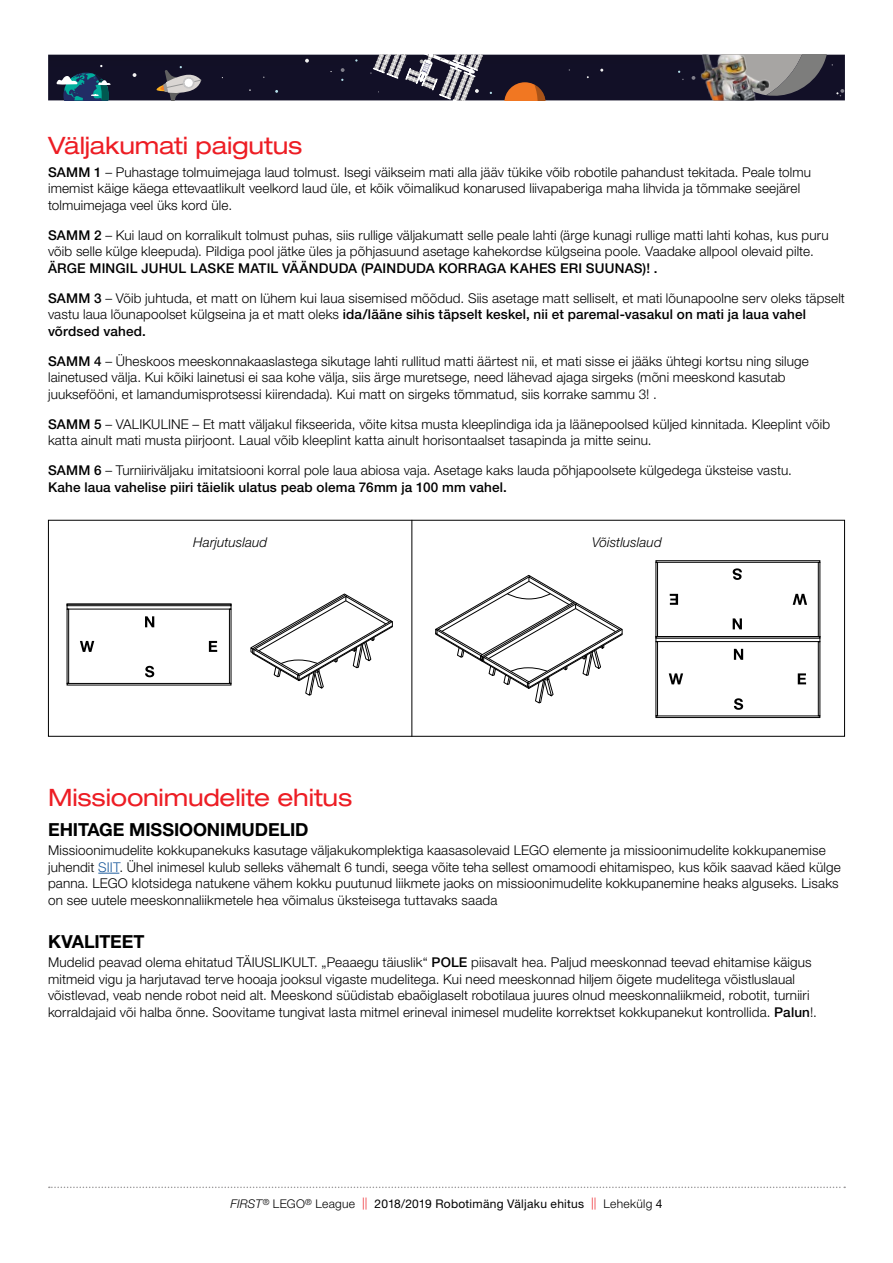
<style>
.page{position:relative;width:893px;height:1263px;background:#fff}
.page>*{position:absolute;margin:0;border:0;box-sizing:border-box;transform-origin:0 0}
.t1{font:expanded 24px "Helvetica Neue";letter-spacing:-.01em;color:#ed1d24}
.t2{font:700 18px "Helvetica Neue";letter-spacing:-.005em;color:#000}
.t3{font:300 13.5px/16.5px "Helvetica Neue";letter-spacing:.01em;color:#000}
.t4{font:500 13.5px "Helvetica Neue";letter-spacing:.01em;color:#000}
.t5{font:italic 300 13.5px "Helvetica Neue";letter-spacing:.01em;color:#000}
.t6{font:12px "Helvetica Neue";letter-spacing:.02em;color:#000}
.s1{font-weight:500}
.s2{color:#215e9e}
.s3{font-weight:300;font-style:italic}
.s4{font-weight:300}
.s5{font-weight:300;color:#ed1d24}
</style>
<div class="page">
<svg style="left:49px;top:1186px;width:796px;height:2px"></svg>
<svg style="left:48px;top:54px;width:797px;height:47px;background:#302e40"></svg>
<img style="left:665px;top:55px;width:132px;height:45px">
<svg style="left:98px;top:873px;width:21px;height:1px"></svg>
<div style="left:48px;top:520px;width:797px;height:217px;border:1px solid #000"></div>
<hr style="left:411px;top:520px;width:1px;height:217px;background:#000">
<svg style="left:250px;top:593px;width:143px;height:103px"></svg>
<svg style="left:145px;top:616px;width:9px;height:11px"></svg>
<svg style="left:145px;top:666px;width:9px;height:11px"></svg>
<svg style="left:80px;top:641px;width:14px;height:11px"></svg>
<svg style="left:209px;top:641px;width:8px;height:11px"></svg>
<div style="left:67px;top:604px;width:164px;height:2px;border:1px solid #000"></div>
<div style="left:67px;top:683px;width:164px;height:2px;border:1px solid #000"></div>
<div style="left:67px;top:609px;width:2px;height:74px;border:1px solid #000"></div>
<div style="left:229px;top:609px;width:2px;height:74px;border:1px solid #000"></div>
<svg style="left:435px;top:575px;width:188px;height:129px"></svg>
<svg style="left:734px;top:649px;width:9px;height:11px"></svg>
<svg style="left:734px;top:698px;width:9px;height:12px"></svg>
<svg style="left:669px;top:673px;width:14px;height:11px"></svg>
<svg style="left:798px;top:673px;width:8px;height:11px"></svg>
<div style="left:656px;top:636px;width:164px;height:6px;border:1px solid #000"></div>
<div style="left:656px;top:636px;width:164px;height:2px;border:1px solid #000"></div>
<div style="left:656px;top:716px;width:164px;height:2px;border:1px solid #000"></div>
<div style="left:656px;top:641px;width:2px;height:75px;border:1px solid #000"></div>
<div style="left:818px;top:641px;width:2px;height:75px;border:1px solid #000"></div>
<svg style="left:733px;top:618px;width:9px;height:11px"></svg>
<svg style="left:733px;top:568px;width:9px;height:12px"></svg>
<svg style="left:793px;top:594px;width:14px;height:11px"></svg>
<svg style="left:670px;top:594px;width:8px;height:11px"></svg>
<div style="left:656px;top:560px;width:164px;height:2px;border:1px solid #000"></div>
<div style="left:818px;top:562px;width:2px;height:75px;border:1px solid #000"></div>
<div style="left:656px;top:562px;width:2px;height:75px;border:1px solid #000"></div>
<h1 class="t1" style="left:48px;top:131px;width:256px">Väljakumati paigutus</h1>
<p class="t3" style="left:48px;top:164px;width:765px"><span class="s1">SAMM 1</span> – Puhastage tolmuimejaga laud tolmust. Isegi väikseim mati alla jääv tükike võib robotile pahandust tekitada. Peale tolmu imemist käige käega ettevaatlikult veelkord laud üle, et kõik võimalikud konarused liivapaberiga maha lihvida ja tõmmake seejärel tolmuimejaga veel üks kord üle.</p>
<p class="t3" style="left:48px;top:227px;width:782px"><span class="s1">SAMM 2</span> – Kui laud on korralikult tolmust puhas, siis rullige väljakumatt selle peale lahti (ärge kunagi rullige matti lahti kohas, kus puru võib selle külge kleepuda). Pildiga pool jätke üles ja põhjasuund asetage kahekordse külgseina poole. Vaadake allpool olevaid pilte.</p>
<p class="t4" style="left:48px;top:260px;width:611px">ÄRGE MINGIL JUHUL LASKE MATIL VÄÄNDUDA (PAINDUDA KORRAGA KAHES ERI SUUNAS)! .</p>
<p class="t3" style="left:48px;top:290px;width:798px"><span class="s1">SAMM 3</span> – Võib juhtuda, et matt on lühem kui laua sisemised mõõdud. Siis asetage matt selliselt, et mati lõunapoolne serv oleks täpselt vastu laua lõunapoolset külgseina ja et matt oleks <span class="s1">ida/lääne sihis täpselt keskel, nii et paremal-vasakul on mati ja laua vahel võrdsed vahed.</span></p>
<p class="t3" style="left:48px;top:353px;width:762px"><span class="s1">SAMM 4</span> – Üheskoos meeskonnakaaslastega sikutage lahti rullitud matti äärtest nii, et mati sisse ei jääks ühtegi kortsu ning siluge lainetused välja. Kui kõiki lainetusi ei saa kohe välja, siis ärge muretsege, need lähevad ajaga sirgeks (mõni meeskond kasutab juuksefööni, et lamandumisprotsessi kiirendada). Kui matt on sirgeks tõmmatud, siis korrake sammu 3! .</p>
<p class="t3" style="left:48px;top:416px;width:784px"><span class="s1">SAMM 5</span> – VALIKULINE – Et matt väljakul fikseerida, võite kitsa musta kleeplindiga ida ja läänepoolsed küljed kinnitada. Kleeplint võib katta ainult mati musta piirjoont. Laual võib kleeplint katta ainult horisontaalset tasapinda ja mitte seinu.</p>
<p class="t3" style="left:48px;top:462px;width:745px"><span class="s1">SAMM 6</span> – Turniiriväljaku imitatsiooni korral pole laua abiosa vaja. Asetage kaks lauda põhjapoolsete külgedega üksteise vastu.<br><span class="s1">Kahe laua vahelise piiri täielik ulatus peab olema 76mm ja 100 mm vahel.</span></p>
<p class="t5" style="left:193px;top:534px;width:76px">Harjutuslaud</p>
<p class="t5" style="left:592px;top:534px;width:71px">Võistluslaud</p>
<h1 class="t1" style="left:48px;top:783px;width:306px">Missioonimudelite ehitus</h1>
<h2 class="t2" style="left:48px;top:818px;width:262px">EHITAGE MISSIOONIMUDELID</h2>
<p class="t3" style="left:48px;top:842px;width:794px">Missioonimudelite kokkupanekuks kasutage väljakukomplektiga kaasasolevaid LEGO elemente ja missioonimudelite kokkupanemise juhendit <span class="s2">SIIT</span>. Ühel inimesel kulub selleks vähemalt 6 tundi, seega võite teha sellest omamoodi ehitamispeo, kus kõik saavad käed külge panna. LEGO klotsidega natukene vähem kokku puutunud liikmete jaoks on missioonimudelite kokkupanemine heaks alguseks. Lisaks on see uutele meeskonnaliikmetele hea võimalus üksteisega tuttavaks saada</p>
<h2 class="t2" style="left:48px;top:930px;width:98px">KVALITEET</h2>
<p class="t3" style="left:48px;top:954px;width:770px">Mudelid peavad olema ehitatud TÄIUSLIKULT. „Peaaegu täiuslik“ <span class="s1">POLE</span> piisavalt hea. Paljud meeskonnad teevad ehitamise käigus mitmeid vigu ja harjutavad terve hooaja jooksul vigaste mudelitega. Kui need meeskonnad hiljem õigete mudelitega võistluslaual võistlevad, veab nende robot neid alt. Meeskond süüdistab ebaõiglaselt robotilaua juures olnud meeskonnaliikmeid, robotit, turniiri korraldajaid või halba õnne. Soovitame tungivat lasta mitmel erineval inimesel mudelite korrektset kokkupanekut kontrollida. <span class="s1">Palun</span>!.</p>
<p class="t6" style="left:230px;top:1197px;width:434px"><span class="s3">FIRST</span><sup>®</sup> <span class="s4">LEGO</span><sup>®</sup> <span class="s4">League</span> <span class="s5">||</span> 2018/2019 Robotimäng Väljaku ehitus <span class="s5">||</span> <span class="s4">Lehekülg</span> 4</p>
</div>
